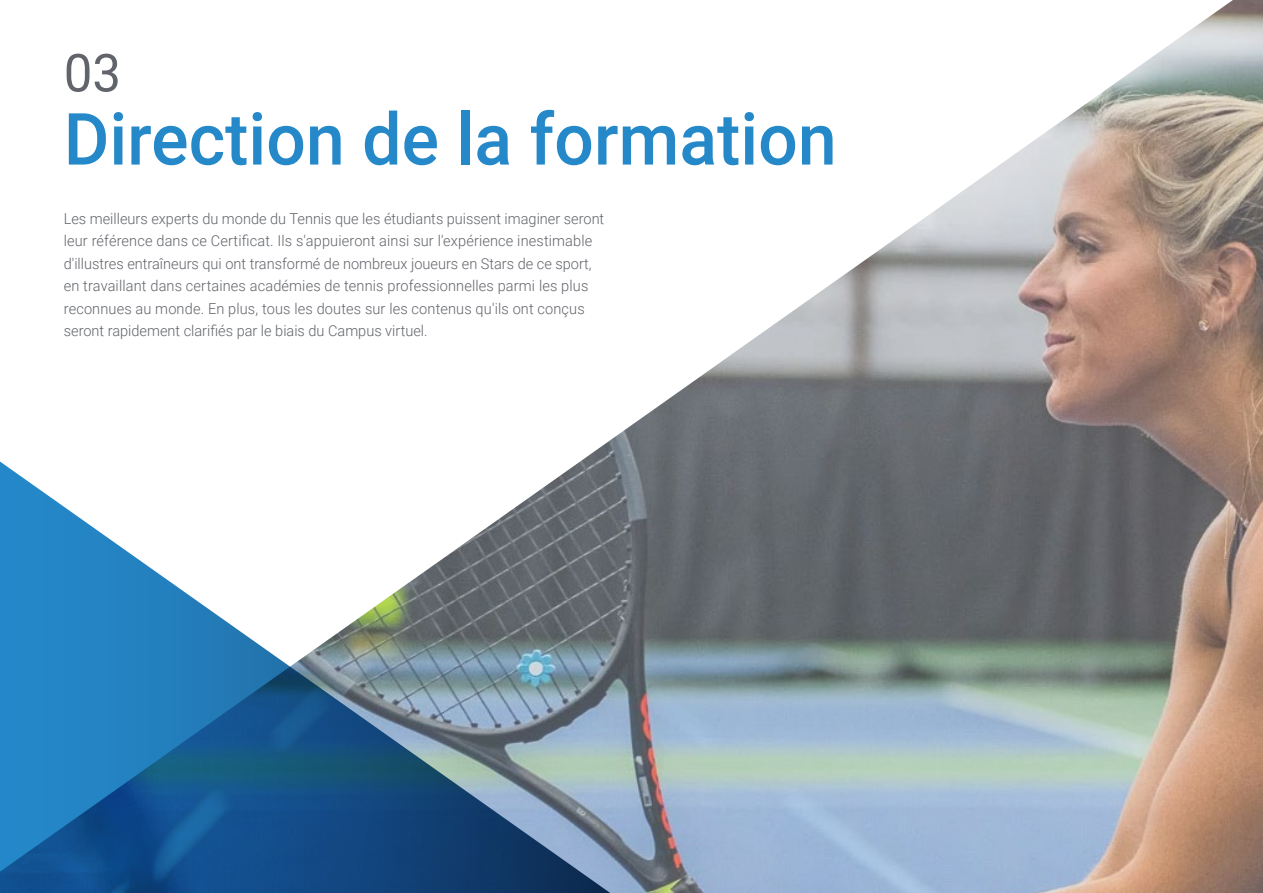
<style>
.page{position:relative;width:1263px;height:893px;background:#fff}
.page>*{position:absolute;margin:0;border:0;box-sizing:border-box;transform-origin:0 0}
.t1{font:500 72px "Roboto";color:#2488c9}
.t2{font:52.5px "Roboto";color:#61646a}
.t3{font:300 15px/22.5px "Roboto";color:#61646a}
</style>
<div class="page">
<img style="left:602px;top:0;width:661px;height:893px">
<svg style="left:0;top:446px;width:640px;height:447px"></svg>
<h2 class="t2" style="left:64px;top:36px;width:59px">03</h2>
<h1 class="t1" style="left:64px;top:89px;width:774px">Direction de la formation</h1>
<p class="t3" style="left:64px;top:207px;width:542px">Les meilleurs experts du monde du Tennis que les étudiants puissent imaginer seront leur référence dans ce Certificat. Ils s'appuieront ainsi sur l'expérience inestimable d'illustres entraîneurs qui ont transformé de nombreux joueurs en Stars de ce sport, en travaillant dans certaines académies de tennis professionnelles parmi les plus reconnues au monde. En plus, tous les doutes sur les contenus qu'ils ont conçus seront rapidement clarifiés par le biais du Campus virtuel.</p>
</div>
